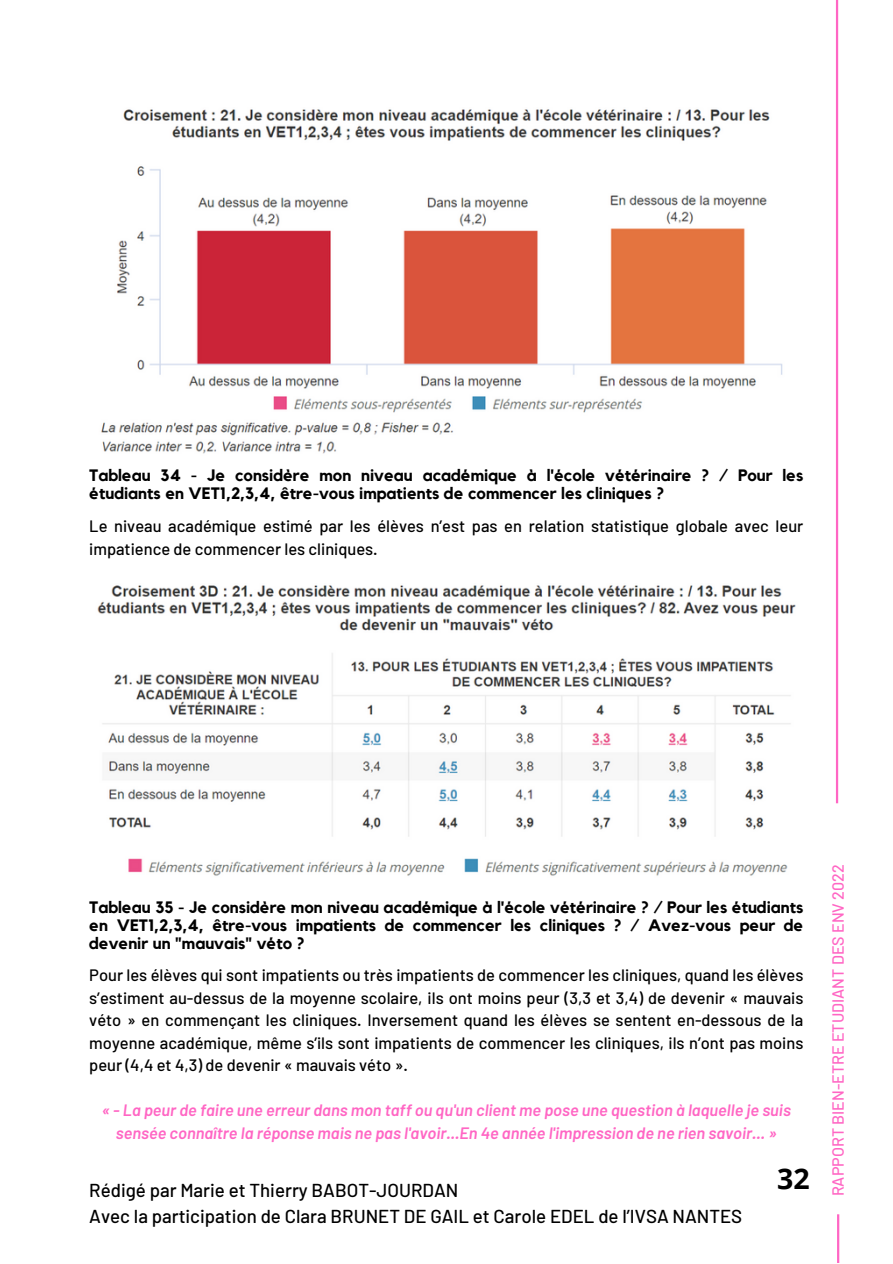
<style>
.page{position:relative;width:893px;height:1264px;background:#fff}
.page>*{position:absolute;margin:0;border:0;box-sizing:border-box;transform-origin:0 0}
.t1{font:700 28.5px "Open Sans";color:#000}
.t2{font:500 18.75px "Barlow";color:#000}
.t3{font:500 16.5px/22.5px "Barlow";color:#000}
.t4{font:700 16.5px/18px "Kollektif";color:#000}
.t5{font:italic 600 16.5px/22.5px "Barlow";color:#ff66c4;text-align:center}
.t6{font:500 16.05px "Barlow";color:#ff66c4}
</style>
<div class="page">
<hr style="left:835px;top:0;width:3px;height:803px;background:#ff66c4">
<hr style="left:837px;top:1214px;width:2px;height:48px;background:#ff66c4">
<img style="left:101px;top:109px;width:682px;height:345px">
<img style="left:97px;top:585px;width:699px;height:291px">
<p class="t4" style="left:89px;top:467px;width:715px">Tableau 34 - Je considère mon niveau académique à l'école vétérinaire ? / Pour les étudiants en VET1,2,3,4, être-vous impatients de commencer les cliniques ?</p>
<p class="t3" style="left:89px;top:514px;width:715px">Le niveau académique estimé par les élèves n’est pas en relation statistique globale avec leur impatience de commencer les cliniques.</p>
<p class="t4" style="left:89px;top:898px;width:715px;text-align:justify">Tableau 35 - Je considère mon niveau académique à l'école vétérinaire ? / Pour les étudiants en VET1,2,3,4, être-vous impatients de commencer les cliniques ? / Avez-vous peur de devenir un "mauvais" véto ?</p>
<p class="t3" style="left:89px;top:963px;width:715px;text-align:justify">Pour les élèves qui sont impatients ou très impatients de commencer les cliniques, quand les élèves s’estiment au-dessus de la moyenne scolaire, ils ont moins peur (3,3 et 3,4) de devenir « mauvais véto » en commençant les cliniques. Inversement quand les élèves se sentent en-dessous de la moyenne académique, même s’ils sont impatients de commencer les cliniques, ils n’ont pas moins peur (4,4 et 4,3) de devenir « mauvais véto ».</p>
<p class="t5" style="left:102px;top:1098px;width:690px">« - La peur de faire une erreur dans mon taff ou qu'un client me pose une question à laquelle je suis sensée connaître la réponse mais ne pas l'avoir...En 4e année l'impression de ne rien savoir... »</p>
<p class="t2" style="left:89px;top:1178px;width:370px">Rédigé par Marie et Thierry BABOT-JOURDAN</p>
<p class="t2" style="left:89px;top:1203px;width:654px">Avec la participation de Clara BRUNET DE GAIL et Carole EDEL de l’IVSA NANTES</p>
<p class="t1" style="left:777px;top:1158px;width:34px">32</p>
<p class="t6" style="left:827px;top:1196px;width:333px;rotate:-90deg">RAPPORT BIEN-ETRE ETUDIANT DES ENV 2022</p>
</div>
